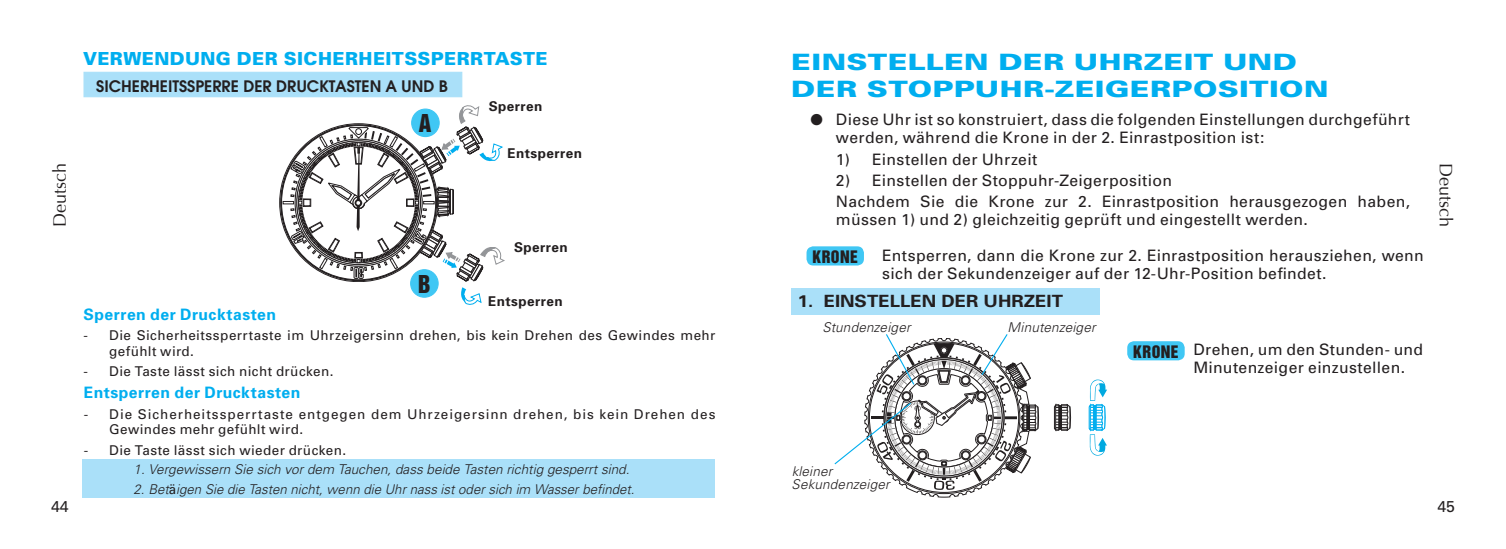
<style>
.page{position:relative;width:1506px;height:549px;background:#fff}
.page>*{position:absolute;margin:0;border:0;box-sizing:border-box;transform-origin:0 0}
.t1{font:900 22.5px/27px "Univers";letter-spacing:.015em;color:#00aeef;scale:1.3 1}
.t2{font:22.5px "Helvetica Inserat";color:#231f20}
.t3{font:900 18px "Univers";letter-spacing:.025em;color:#00aeef}
.t4{font:18px "Optima";color:#231f20}
.t5{font:700 16.88px "Univers";color:#231f20;scale:1.1 1}
.t6{font:15.75px/18px "Univers";letter-spacing:.02em;color:#231f20}
.t7{font:700 15.75px "Univers";letter-spacing:.03em;color:#00aeef}
.t8{font:600 15.75px "Avant Garde";color:#231f20}
.t9{font:15.75px "Helvetica Inserat";letter-spacing:.025em;color:#231f20}
.t10{font:italic 300 13.5px/13.5px "Univers";color:#231f20}
.t11{font:13.5px/15.8px "Univers";letter-spacing:.035em;color:#231f20}
.t12{font:13.5px/15.8px "Univers";letter-spacing:.07em;color:#231f20}
.t13{font:700 13.5px "Univers";letter-spacing:.035em;color:#231f20}
.s1{font-weight:400;font-style:normal}
</style>
<div class="page">
<svg style="left:280px;top:105px;width:224px;height:199px"></svg>
<div style="left:411px;top:109px;width:28px;height:27px;background:#40c7f4;border-radius:50%"></div>
<div style="left:411px;top:108px;width:29px;height:29px;border:1px solid #40c7f4;border-radius:50%"></div>
<div style="left:410px;top:269px;width:28px;height:28px;background:#40c7f4;border-radius:50%"></div>
<div style="left:410px;top:269px;width:28px;height:28px;border:1px solid #40c7f4;border-radius:50%"></div>
<svg style="left:1054px;top:404px;width:16px;height:26px"></svg>
<svg style="left:1088px;top:379px;width:19px;height:76px"></svg>
<div style="left:806px;top:246px;width:58px;height:19px;background:#40c7f4;border-radius:7px"></div>
<div style="left:1127px;top:341px;width:57px;height:19px;background:#40c7f4;border-radius:7px"></div>
<svg style="left:834px;top:334px;width:204px;height:163px"></svg>
<div style="left:791px;top:288px;width:308px;height:26px;background:#aae0f9"></div>
<div style="left:83px;top:72px;width:379px;height:25px;background:#aae0f9"></div>
<div style="left:82px;top:459px;width:632px;height:38px;background:#aae0f9"></div>
<p class="t3" style="left:83px;top:47px;width:466px">VERWENDUNG DER SICHERHEITSSPERRTASTE</p>
<p class="t13" style="left:489px;top:98px;width:55px">Sperren</p>
<p class="t13" style="left:507px;top:145px;width:76px">Entsperren</p>
<h1 class="t1" style="left:791px;top:49px;width:414px">EINSTELLEN DER UHRZEIT UND<br>DER STOPPUHR-ZEIGERPOSITION</h1>
<p class="t8" style="left:96px;top:76px;width:353px">SICHERHEITSSPERRE DER DRUCKTASTEN A UND B</p>
<p class="t6" style="left:836px;top:111px;width:575px;text-indent:-26px">● Diese Uhr ist so konstruiert, dass die folgenden Einstellungen durchgeführt werden, während die Krone in der 2. Einrastposition ist:</p>
<p class="t6" style="left:836px;top:150px;width:203px">1) Einstellen der Uhrzeit</p>
<p class="t6" style="left:836px;top:170px;width:575px;line-height:21.2px">2) Einstellen der Stoppuhr-Zeigerposition<br>Nachdem Sie die Krone zur 2. Einrastposition herausgezogen haben,</p>
<p class="t6" style="left:836px;top:210px;width:473px">müssen 1) und 2) gleichzeitig geprüft und eingestellt werden.</p>
<h1 class="t2" style="left:419px;top:110px;width:14px">A</h1>
<p class="t4" style="left:49px;top:226px;width:65px;rotate:-90deg">Deutsch</p>
<p class="t4" style="left:1456px;top:163px;width:65px;rotate:90deg">Deutsch</p>
<h1 class="t2" style="left:418px;top:271px;width:14px">B</h1>
<p class="t13" style="left:514px;top:239px;width:55px">Sperren</p>
<p class="t13" style="left:488px;top:292px;width:76px">Entsperren</p>
<p class="t7" style="left:84px;top:305px;width:194px">Sperren der Drucktasten</p>
<p class="t11" style="left:109px;top:328px;width:607px;text-indent:-26px">- Die Sicherheitssperrtaste im Uhrzeigersinn drehen, bis kein Drehen des Gewindes mehr gefühlt wird.</p>
<p class="t11" style="left:84px;top:364px;width:251px">- Die Taste lässt sich nicht drücken.</p>
<p class="t7" style="left:84px;top:383px;width:218px">Entsperren der Drucktasten</p>
<p class="t12" style="left:109px;top:406px;width:607px;text-indent:-26px">- Die Sicherheitssperrtaste entgegen dem Uhrzeigersinn drehen, bis kein Drehen des<br>Gewindes mehr gefühlt wird.</p>
<p class="t11" style="left:84px;top:442px;width:264px">- Die Taste lässt sich wieder drücken.</p>
<p class="t10" style="left:134px;top:462px;width:497px">1. Vergewissern Sie sich vor dem Tauchen, dass beide Tasten richtig gesperrt sind.</p>
<p class="t10" style="left:134px;top:482px;width:502px">2. Bet<span class="s1">ä</span>igen Sie die Tasten nicht, wenn die Uhr nass ist oder sich im Wasser befindet.</p>
<p class="t9" style="left:812px;top:247px;width:47px">KRONE</p>
<p class="t6" style="left:882px;top:246px;width:543px">Entsperren, dann die Krone zur 2. Einrastposition herausziehen, wenn sich der Sekundenzeiger auf der 12-Uhr-Position befindet.</p>
<p class="t5" style="left:797px;top:291px;width:242px">1. EINSTELLEN DER UHRZEIT</p>
<p class="t10" style="left:822px;top:321px;width:90px">Stundenzeiger</p>
<p class="t10" style="left:791px;top:464px;width:100px">kleiner<br>Sekundenzeiger</p>
<p class="t10" style="left:1007px;top:321px;width:90px">Minutenzeiger</p>
<p class="t9" style="left:1133px;top:342px;width:47px">KRONE</p>
<p class="t6" style="left:1193px;top:340px;width:231px">Drehen, um den Stunden- und<br>Minutenzeiger einzustellen.</p>
<p class="t6" style="left:51px;top:497px;width:19px">44</p>
<p class="t6" style="left:1437px;top:497px;width:19px">45</p>
</div>
